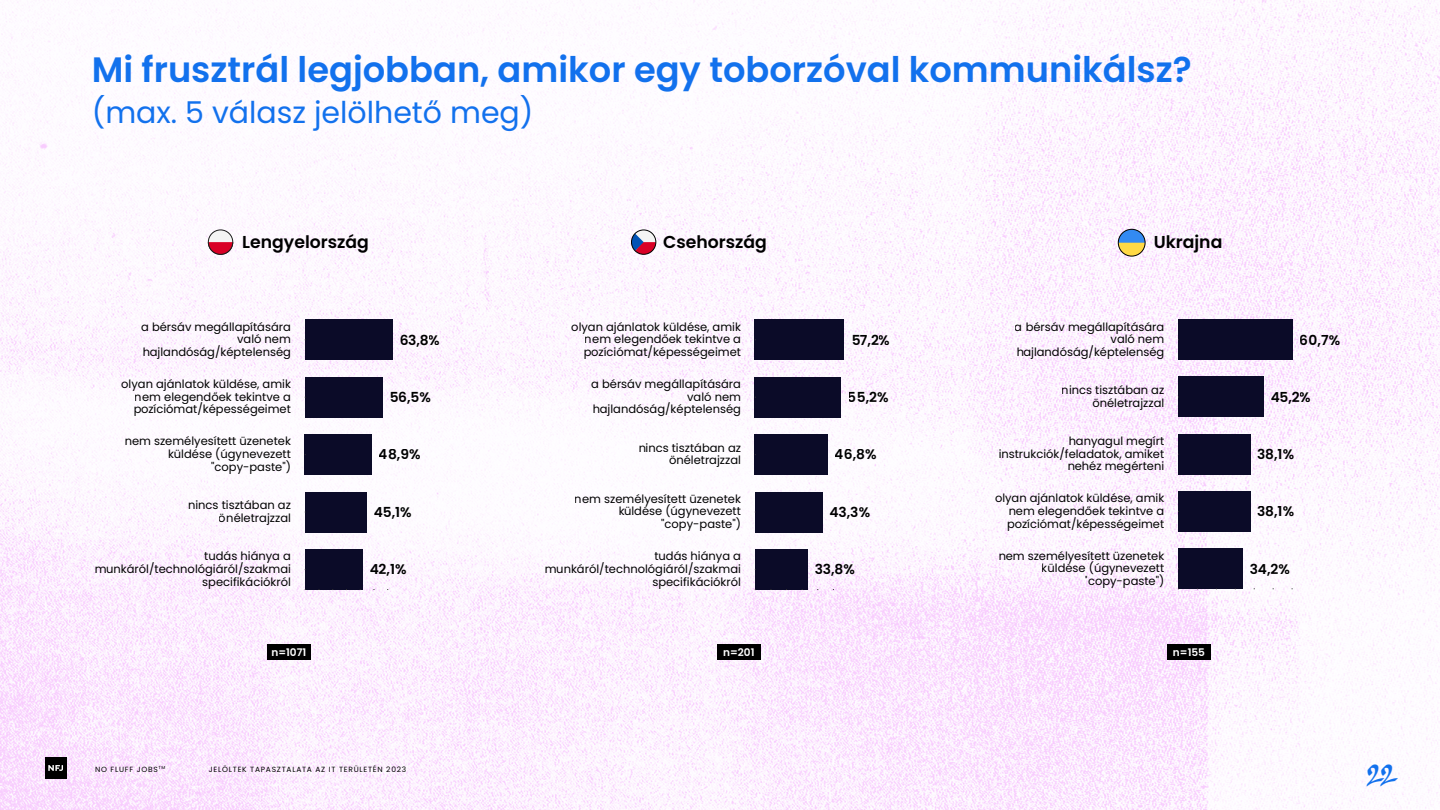
<style>
.page{position:relative;width:1440px;height:810px;background:#fff}
.page>*{position:absolute;margin:0;border:0;box-sizing:border-box;transform-origin:0 0}
.t1{font:600 35.25px "Poppins";color:#1271ed}
.t2{font:35.25px "Subway New York SC";color:#1271ed}
.t3{font:30px "Poppins";color:#1271ed}
.t4{font:600 17.25px "Poppins";color:#000}
.t5{font:600 13.8px "Poppins";color:#000}
.t6{font:11.48px/12.7px "Poppins";color:#000;text-align:right}
.t7{font:600 10.5px "Poppins";color:#fff}
.t8{font:7.5px "Poppins";letter-spacing:.1em;color:#000}
.t9{font:4.35px "Poppins";color:#000}
</style>
<div class="page">
<img style="left:0;top:0;width:1440px;height:810px">
<div style="left:267px;top:645px;width:43px;height:15px;background:#000"></div>
<div style="left:717px;top:645px;width:43px;height:15px;background:#000"></div>
<div style="left:1168px;top:645px;width:43px;height:15px;background:#000"></div>
<div style="left:305px;top:320px;width:87px;height:40px;background:#0b0b28"></div>
<div style="left:305px;top:377px;width:77px;height:40px;background:#0b0b28"></div>
<div style="left:305px;top:435px;width:67px;height:40px;background:#0b0b28"></div>
<div style="left:305px;top:492px;width:62px;height:40px;background:#0b0b28"></div>
<div style="left:305px;top:549px;width:58px;height:41px;background:#0b0b28"></div>
<hr style="left:305px;top:589px;width:87px;height:1px;background:#333">
<hr style="left:305px;top:320px;width:1px;height:270px;background:#333">
<div style="left:755px;top:320px;width:89px;height:40px;background:#0b0b28"></div>
<div style="left:755px;top:377px;width:86px;height:40px;background:#0b0b28"></div>
<div style="left:755px;top:435px;width:73px;height:40px;background:#0b0b28"></div>
<div style="left:755px;top:492px;width:67px;height:40px;background:#0b0b28"></div>
<div style="left:755px;top:549px;width:53px;height:41px;background:#0b0b28"></div>
<hr style="left:755px;top:589px;width:89px;height:1px;background:#333">
<hr style="left:755px;top:320px;width:1px;height:270px;background:#333">
<div style="left:1178px;top:320px;width:115px;height:40px;background:#0b0b28"></div>
<div style="left:1178px;top:377px;width:86px;height:40px;background:#0b0b28"></div>
<div style="left:1178px;top:434px;width:72px;height:40px;background:#0b0b28"></div>
<div style="left:1178px;top:491px;width:72px;height:41px;background:#0b0b28"></div>
<div style="left:1178px;top:549px;width:65px;height:40px;background:#0b0b28"></div>
<hr style="left:1178px;top:589px;width:115px;height:1px;background:#333">
<hr style="left:1178px;top:320px;width:1px;height:269px;background:#333">
<svg style="left:631px;top:230px;width:25px;height:24px"></svg>
<svg style="left:631px;top:234px;width:25px;height:20px"></svg>
<div style="left:631px;top:230px;width:25px;height:24px;border:1px solid #000;border-radius:50%"></div>
<div style="left:1118px;top:229px;width:27px;height:27px;background:#ffd945;border-radius:50%"></div>
<svg style="left:1118px;top:229px;width:27px;height:14px"></svg>
<div style="left:1118px;top:229px;width:27px;height:27px;border:1px solid #000;border-radius:50%"></div>
<div style="left:208px;top:230px;width:25px;height:24px;background:#f4f4f4;border-radius:50%"></div>
<div style="left:208px;top:230px;width:25px;height:25px;border:1px solid #1c1c1c;border-radius:50%"></div>
<svg style="left:208px;top:242px;width:25px;height:13px"></svg>
<div style="left:45px;top:757px;width:21px;height:22px;background:#000"></div>
<svg style="left:48px;top:765px;width:15px;height:6px"></svg>
<h1 class="t1" style="left:92px;top:49px;width:1101px">Mi frusztrál legjobban, amikor egy toborzóval kommunikálsz?</h1>
<h2 class="t3" style="left:92px;top:95px;width:443px">(max. 5 válasz jelölhető meg)</h2>
<h3 class="t4" style="left:242px;top:232px;width:128px">Lengyelország</h3>
<h3 class="t4" style="left:663px;top:232px;width:105px">Csehország</h3>
<h3 class="t4" style="left:1154px;top:232px;width:70px">Ukrajna</h3>
<p class="t6" style="left:141px;top:320px;width:151px">a bérsáv megállapítására való nem hajlandóság/képtelenség</p>
<p class="t6" style="left:133px;top:378px;width:159px;text-align:justify;text-indent:-12px">olyan ajánlatok küldése, amik nem elegendőek tekintve a pozíciómat/képességeimet</p>
<p class="t6" style="left:125px;top:435px;width:168px">nem személyesített üzenetek küldése (úgynevezett "copy-paste")</p>
<p class="t6" style="left:188px;top:499px;width:104px">nincs tisztában az önéletrajzzal</p>
<p class="t6" style="left:94px;top:550px;width:198px">tudás hiánya a munkáról/technológiáról/szakmai specifikációkról</p>
<p class="t5" style="left:399px;top:332px;width:42px">63,8%</p>
<p class="t5" style="left:389px;top:389px;width:43px">56,5%</p>
<p class="t5" style="left:379px;top:447px;width:43px">48,9%</p>
<p class="t5" style="left:374px;top:504px;width:39px">45,1%</p>
<p class="t5" style="left:370px;top:561px;width:39px">42,1%</p>
<p class="t6" style="left:583px;top:320px;width:159px;text-align:justify;text-indent:-12px">olyan ajánlatok küldése, amik nem elegendőek tekintve a pozíciómat/képességeimet</p>
<p class="t6" style="left:591px;top:378px;width:151px">a bérsáv megállapítására való nem hajlandóság/képtelenség</p>
<p class="t6" style="left:638px;top:441px;width:104px">nincs tisztában az önéletrajzzal</p>
<p class="t6" style="left:575px;top:493px;width:168px">nem személyesített üzenetek küldése (úgynevezett "copy-paste")</p>
<p class="t6" style="left:544px;top:550px;width:198px">tudás hiánya a munkáról/technológiáról/szakmai specifikációkról</p>
<p class="t5" style="left:851px;top:332px;width:41px">57,2%</p>
<p class="t5" style="left:848px;top:389px;width:42px">55,2%</p>
<p class="t5" style="left:835px;top:447px;width:43px">46,8%</p>
<p class="t5" style="left:829px;top:504px;width:42px">43,3%</p>
<p class="t5" style="left:815px;top:561px;width:42px">33,8%</p>
<p class="t6" style="left:1015px;top:320px;width:151px">a bérsáv megállapítására való nem hajlandóság/képtelenség</p>
<p class="t6" style="left:1062px;top:384px;width:104px">nincs tisztában az önéletrajzzal</p>
<p class="t6" style="left:999px;top:435px;width:167px">hanyagul megírt instrukciók/feladatok, amiket nehéz megérteni</p>
<p class="t6" style="left:1007px;top:492px;width:159px;text-align:justify;text-indent:-12px">olyan ajánlatok küldése, amik nem elegendőek tekintve a pozíciómat/képességeimet</p>
<p class="t6" style="left:998px;top:549px;width:167px">nem személyesített üzenetek küldése (úgynevezett "copy-paste")</p>
<p class="t7" style="left:271px;top:646px;width:36px">n=1071</p>
<p class="t7" style="left:723px;top:646px;width:33px">n=201</p>
<p class="t7" style="left:1173px;top:646px;width:34px">n=155</p>
<p class="t5" style="left:1300px;top:332px;width:42px">60,7%</p>
<p class="t5" style="left:1270px;top:389px;width:42px">45,2%</p>
<p class="t5" style="left:1257px;top:446px;width:38px">38,1%</p>
<p class="t5" style="left:1257px;top:503px;width:38px">38,1%</p>
<p class="t5" style="left:1250px;top:561px;width:42px">34,2%</p>
<p class="t8" style="left:95px;top:765px;width:64px">NO FLUFF JOBS</p>
<p class="t8" style="left:209px;top:765px;width:199px">JELÖLTEK TAPASZTALATA AZ IT TERÜLETÉN 2023</p>
<p class="t9" style="left:159px;top:765px;width:8px">TM</p>
<h1 class="t2" style="left:1368px;top:752px;width:29px">22</h1>
</div>
